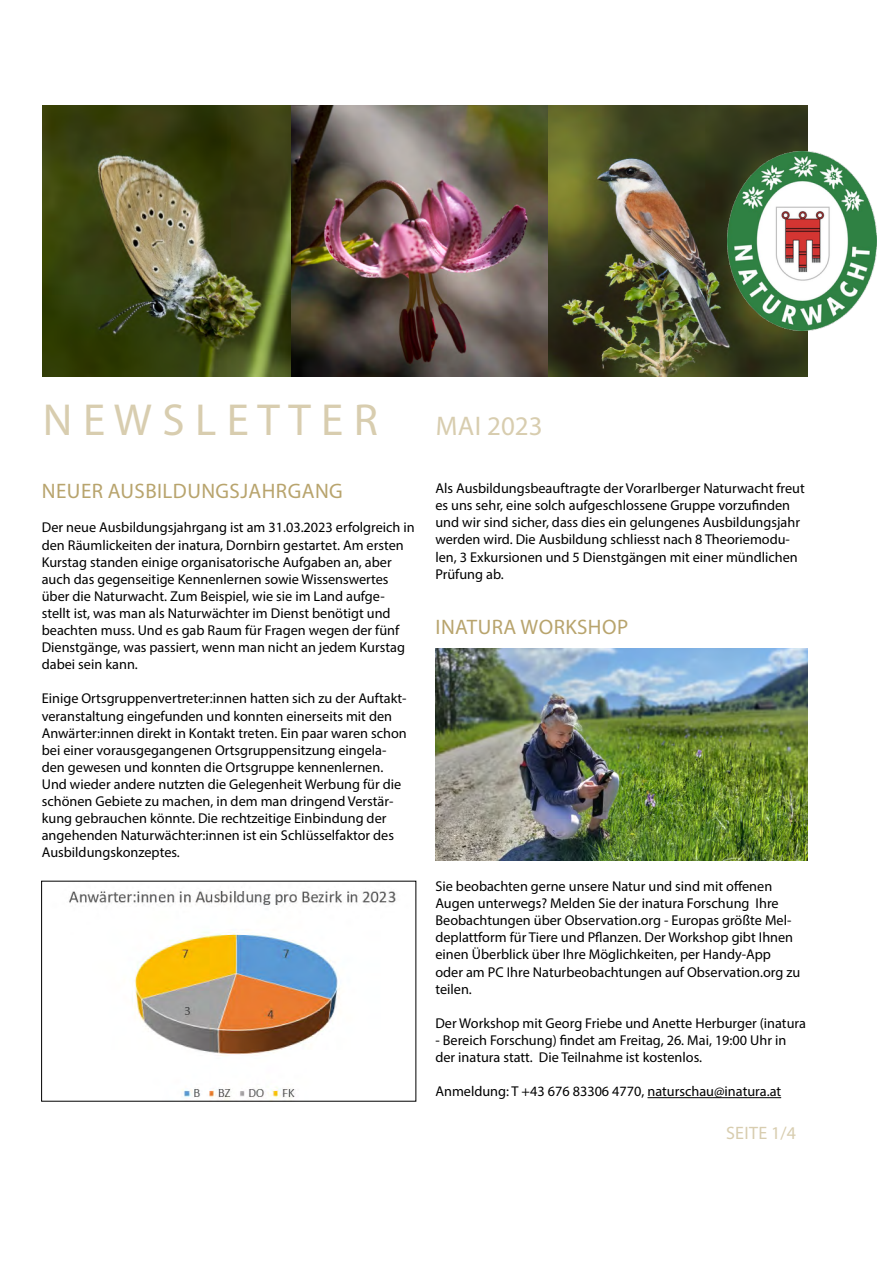
<style>
.page{position:relative;width:893px;height:1263px;background:#fff}
.page>*{position:absolute;margin:0;border:0;box-sizing:border-box;transform-origin:0 0}
.t1{font:45px "Myriad Pro";color:#d8cdaf}
.t2{font:27px "Myriad Pro";color:#d8cdaf}
.t3{font:21px "Myriad Pro";letter-spacing:.02em;color:#b8a46d}
.t4{font:18px "Myriad Pro";letter-spacing:.02em;color:#d8cdaf}
.t5{font:14.25px/17.1px "Myriad Pro";color:#000}
</style>
<div class="page">
<hr style="left:647px;top:1097px;width:134px;height:1px;background:#000">
<img style="left:43px;top:105px;width:525px;height:271px">
<img style="left:568px;top:346px;width:239px;height:30px">
<img style="left:568px;top:105px;width:239px;height:241px">
<img style="left:727px;top:151px;width:149px;height:179px">
<img style="left:69px;top:890px;width:327px;height:209px">
<img style="left:435px;top:648px;width:372px;height:212px">
<h1 class="t1" style="left:43px;top:392px;width:337px">N E W S L E T T E R</h1>
<h3 class="t3" style="left:42px;top:478px;width:302px">NEUER AUSBILDUNGSJAHRGANG</h3>
<p class="t5" style="left:42px;top:519px;width:374px">Der neue Ausbildungsjahrgang ist am 31.03.2023 erfolgreich in den Räumlickeiten der inatura, Dornbirn gestartet. Am ersten Kurstag standen einige organisatorische Aufgaben an, aber auch das gegenseitige Kennenlernen sowie Wissenswertes über die Naturwacht. Zum Beispiel, wie sie im Land aufge&shy;stellt ist, was man als Naturwächter im Dienst benötigt und beachten muss. Und es gab Raum für Fragen wegen der fünf Dienstgänge, was passiert, wenn man nicht an jedem Kurstag dabei sein kann.</p>
<p class="t5" style="left:42px;top:690px;width:366px">Einige Ortsgruppenvertreter:innen hatten sich zu der Auftakt&shy;veranstaltung eingefunden und konnten einerseits mit den Anwärter:innen direkt in Kontakt treten. Ein paar waren schon bei einer vorausgegangenen Ortsgruppensitzung eingela&shy;den gewesen und konnten die Ortsgruppe kennenlernen.<br>Und wieder andere nutzten die Gelegenheit Werbung für die schönen Gebiete zu machen, in dem man dringend Verstär&shy;kung gebrauchen könnte. Die rechtzeitige Einbindung der angehenden Naturwächter:innen ist ein Schlüsselfaktor des Ausbildungskonzeptes.</p>
<h2 class="t2" style="left:436px;top:409px;width:108px">MAI 2023</h2>
<p class="t5" style="left:435px;top:480px;width:371px">Als Ausbildungsbeauftragte der Vorarlberger Naturwacht freut es uns sehr, eine solch aufgeschlossene Gruppe vorzufinden und wir sind sicher, dass dies ein gelungenes Ausbildungsjahr werden wird. Die Ausbildung schliesst nach 8 Theoriemodu&shy;len, 3 Exkursionen und 5 Dienstgängen mit einer mündlichen Prüfung ab.</p>
<h3 class="t3" style="left:436px;top:614px;width:194px">INATURA WORKSHOP</h3>
<p class="t5" style="left:435px;top:877px;width:366px">Sie beobachten gerne unsere Natur und sind mit offenen Augen unterwegs? Melden Sie der inatura Forschung Ihre Beobachtungen über Observation.org - Europas größte Mel&shy;deplattform für Tiere und Pflanzen. Der Workshop gibt Ihnen einen Überblick über Ihre Möglichkeiten, per Handy-App oder am PC Ihre Naturbeobachtungen auf Observation.org zu teilen.</p>
<p class="t5" style="left:435px;top:1014px;width:372px">Der Workshop mit Georg Friebe und Anette Herburger (inatura</p>
<p class="t5" style="left:435px;top:1031px;width:352px">- Bereich Forschung) findet am Freitag, 26. Mai, 19:00 Uhr in der inatura statt. Die Teilnahme ist kostenlos.</p>
<p class="t5" style="left:435px;top:1083px;width:347px">Anmeldung: T +43 676 83306 4770, naturschau@inatura.at</p>
<p class="t4" style="left:726px;top:1122px;width:71px">SEITE 1/4</p>
</div>
